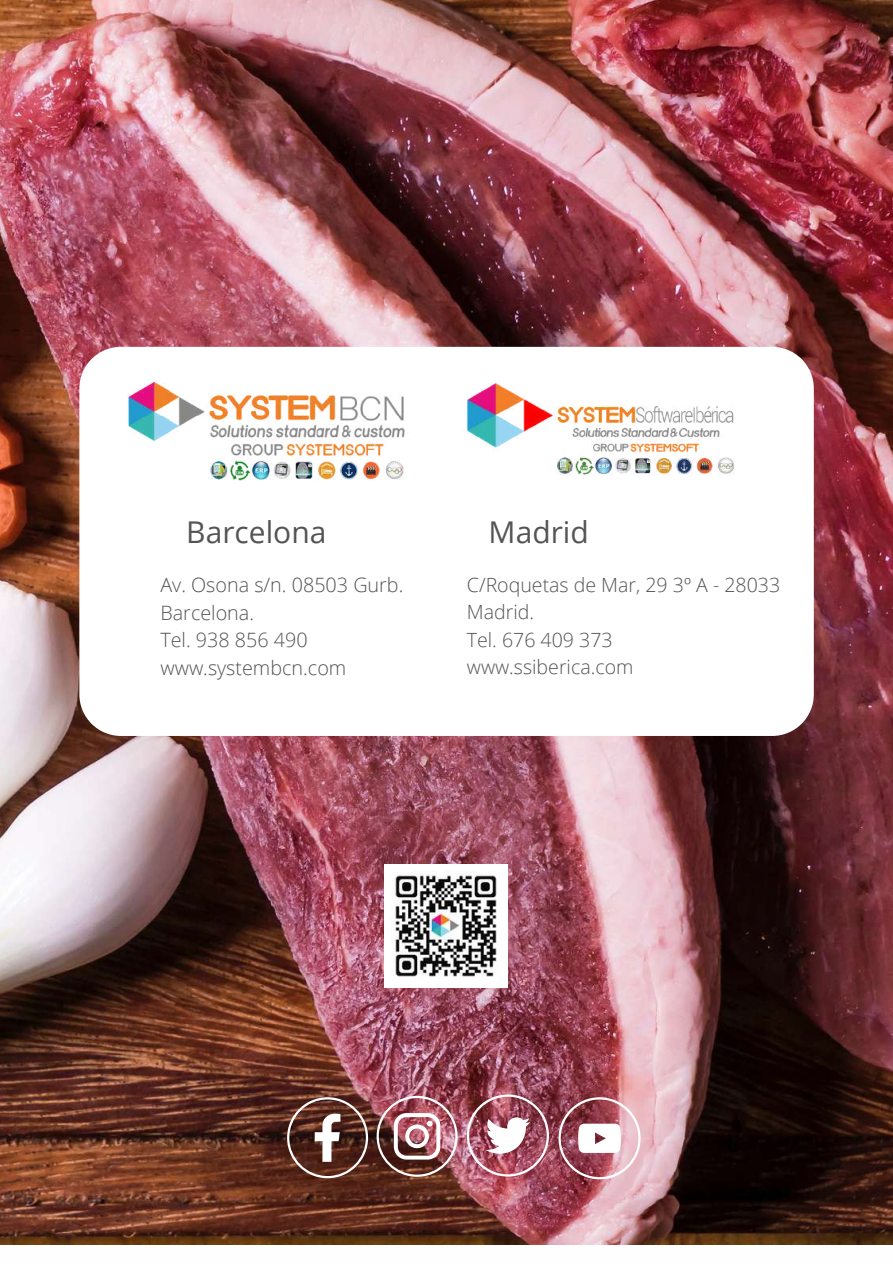
<style>
.page{position:relative;width:893px;height:1264px;background:#fff}
.page>*{position:absolute;margin:0;border:0;box-sizing:border-box;transform-origin:0 0}
.t1{font:30px "Open Sans";color:#545454}
.t2{font:300 19.8px/27.6px "Open Sans";color:#545454}
.t3{font:300 19.5px/27.3px "Open Sans";color:#545454}
</style>
<div class="page">
<img style="left:0;top:0;width:892px;height:1244px">
<svg style="left:79px;top:347px;width:734px;height:389px"></svg>
<img style="left:122px;top:382px;width:341px;height:101px">
<img style="left:464px;top:382px;width:281px;height:99px">
<svg style="left:287px;top:1097px;width:81px;height:81px;background:#724e45"></svg>
<img style="left:376px;top:1095px;width:81px;height:81px">
<img style="left:467px;top:1094px;width:82px;height:82px">
<svg style="left:558px;top:1097px;width:82px;height:82px"></svg>
<img style="left:385px;top:864px;width:122px;height:123px">
<h1 class="t1" style="left:186px;top:511px;width:142px">Barcelona</h1>
<h1 class="t1" style="left:488px;top:511px;width:102px">Madrid</h1>
<p class="t2" style="left:160px;top:571px;width:244px">Av. Osona s/n. 08503 Gurb.<br>Barcelona.<br>Tel. 938 856 490 www.systembcn.com</p>
<p class="t3" style="left:467px;top:571px;width:315px">C/Roquetas de Mar, 29 3º A - 28033<br>Madrid.<br>Tel. 676 409 373 www.ssiberica.com</p>
</div>
